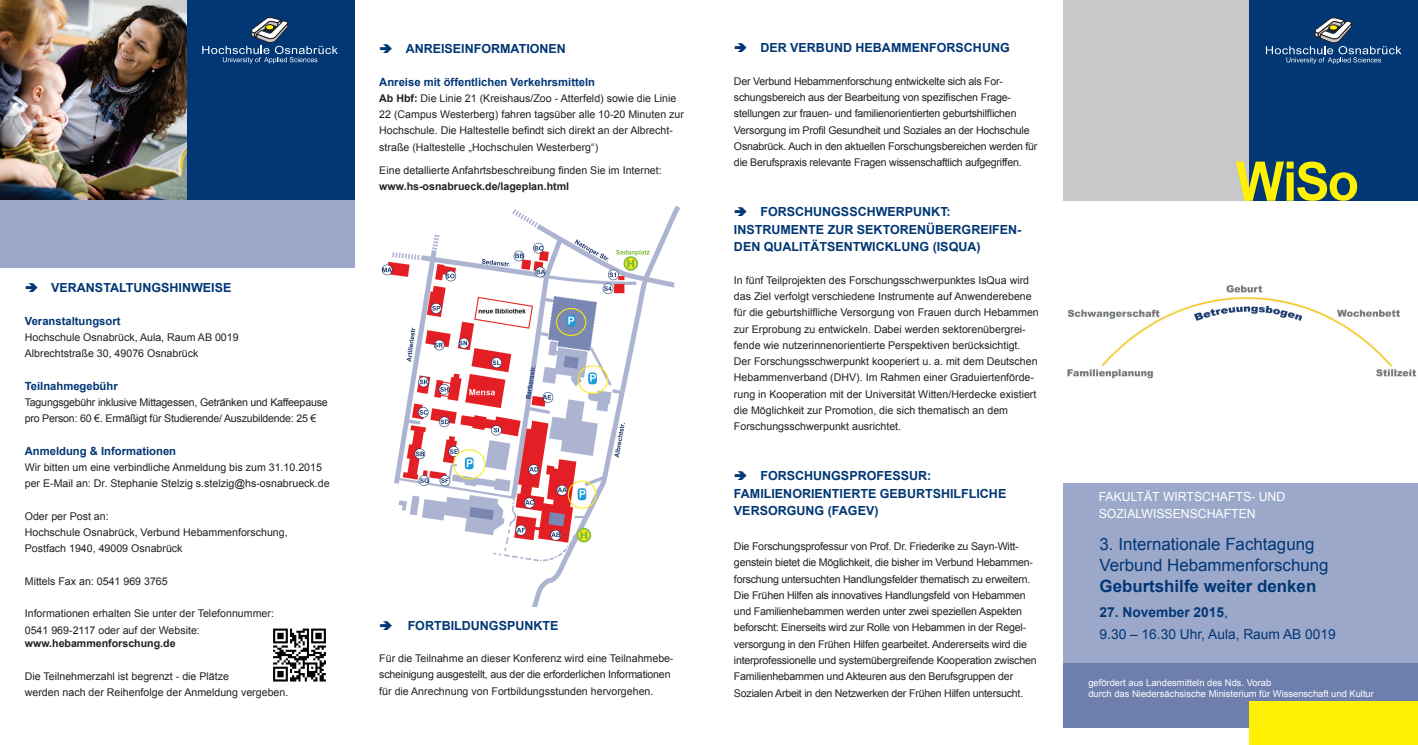
<style>
.page{position:relative;width:1418px;height:745px;background:#fff}
.page>*{position:absolute;margin:0;border:0;box-sizing:border-box;transform-origin:0 0}
.t1{font:16.88px/21.2px "Arial";color:#013775}
.t2{font:700 16.88px "Arial";color:#013775}
.t3{font:13.75px/21.2px "Arial";color:#013775}
.t4{font:700 12.5px/17.5px "Arial";color:#013775}
.t5{font:12.5px/17.5px "Arial";color:#fff}
.t6{font:700 11.25px "Arial";color:#013775}
.t7{font:10.62px/16.2px "Arial";color:#231f20}
.t8{font:10.62px/16.2px "Arial";letter-spacing:-.02em;color:#231f20}
.t9{font:700 10.62px "Arial";color:#231f20}
.t10{font:9.38px/11.2px "Arial";color:#fff}
.s1{font-weight:700}
</style>
<div class="page">
<img style="left:0;top:0;width:187px;height:201px">
<div style="left:1063px;top:656px;width:354px;height:70px;background:#6e7fad"></div>
<div style="left:1063px;top:0;width:354px;height:201px;background:#c7c8ca"></div>
<div style="left:1248px;top:0;width:169px;height:201px;background:#013775"></div>
<div style="left:1063px;top:482px;width:354px;height:180px;background:#9ca8c9"></div>
<div style="left:1248px;top:701px;width:169px;height:43px;background:#fff101"></div>
<svg style="left:1236px;top:161px;width:121px;height:40px"></svg>
<div style="left:187px;top:0;width:167px;height:201px;background:#013775"></div>
<div style="left:0;top:201px;width:354px;height:67px;background:#9ca8c9"></div>
<svg style="left:1265px;top:18px;width:136px;height:46px"></svg>
<svg style="left:202px;top:17px;width:136px;height:47px"></svg>
<img style="left:1067px;top:285px;width:350px;height:94px">
<img style="left:273px;top:628px;width:53px;height:54px">
<img style="left:381px;top:206px;width:299px;height:400px">
<p class="t4" style="left:51px;top:279px;width:182px">VERANSTALTUNGSHINWEISE</p>
<p class="t6" style="left:25px;top:313px;width:97px">Veranstaltungsort</p>
<p class="t7" style="left:25px;top:329px;width:215px">Hochschule Osnabrück, Aula, Raum AB 0019<br>Albrechtstraße 30, 49076 Osnabrück</p>
<p class="t6" style="left:25px;top:378px;width:94px">Teilnahmegebühr</p>
<p class="t8" style="left:25px;top:394px;width:304px">Tagungsgebühr inklusive Mittagessen, Getränken und Kaffeepause pro Person: 60 €. Ermäßigt für Studierende/ Auszubildende: 25 €</p>
<p class="t6" style="left:25px;top:443px;width:153px">Anmeldung &amp; Informationen</p>
<p class="t7" style="left:25px;top:459px;width:306px">Wir bitten um eine verbindliche Anmeldung bis zum 31.10.2015 per E-Mail an: Dr. Stephanie Stelzig s.stelzig@hs-osnabrueck.de</p>
<p class="t7" style="left:25px;top:507px;width:264px">Oder per Post an:<br>Hochschule Osnabrück, Verbund Hebammenforschung,<br>Postfach 1940, 49009 Osnabrück</p>
<p class="t7" style="left:25px;top:572px;width:144px">Mittels Fax an: 0541 969 3765</p>
<p class="t7" style="left:25px;top:605px;width:251px">Informationen erhalten Sie unter der Telefonnummer:<br>0541 969-2117 oder auf der Website:</p>
<p class="t9" style="left:25px;top:636px;width:152px">www.hebammenforschung.de</p>
<p class="t7" style="left:25px;top:667px;width:265px">Die Teilnehmerzahl ist begrenzt - die Plätze<br>werden nach der Reihenfolge der Anmeldung vergeben.</p>
<p class="t4" style="left:406px;top:40px;width:162px">ANREISEINFORMATIONEN</p>
<p class="t6" style="left:379px;top:74px;width:217px">Anreise mit öffentlichen Verkehrsmitteln</p>
<p class="t7" style="left:379px;top:90px;width:306px"><span class="s1">Ab Hbf:</span> Die Linie 21 (Kreishaus/Zoo - Atterfeld) sowie die Linie 22 (Campus Westerberg) fahren tagsüber alle 10-20 Minuten zur Hochschule. Die Haltestelle befindt sich direkt an der Albrecht&shy;straße (Haltestelle „Hochschulen Westerberg“)</p>
<p class="t7" style="left:379px;top:162px;width:284px">Eine detallierte Anfahrtsbeschreibung finden Sie im Internet:</p>
<p class="t9" style="left:379px;top:179px;width:191px">www.hs-osnabrueck.de/lageplan.html</p>
<p class="t4" style="left:407px;top:616px;width:152px">FORTBILDUNGSPUNKTE</p>
<p class="t7" style="left:379px;top:650px;width:295px">Für die Teilnahme an dieser Konferenz wird eine Teilnahmebe&shy;scheinigung ausgestellt, aus der die erforderlichen Informationen für die Anrechnung von Fortbildungsstunden hervorgehen.</p>
<p class="t4" style="left:760px;top:39px;width:251px">DER VERBUND HEBAMMENFORSCHUNG</p>
<p class="t8" style="left:734px;top:73px;width:305px">Der Verbund Hebammenforschung entwickelte sich als For&shy;schungsbereich aus der Bearbeitung von spezifischen Frage&shy;stellungen zur frauen- und familienorientierten geburtshilflichen Versorgung im Profil Gesundheit und Soziales an der Hochschule Osnabrück. Auch in den aktuellen Forschungsbereichen werden für die Berufspraxis relevante Fragen wissenschaftlich aufgegriffen.</p>
<p class="t4" style="left:734px;top:203px;width:289px;text-indent:26px">FORSCHUNGSSCHWERPUNKT:<br>INSTRUMENTE ZUR SEKTORENÜBERGREIFEN-<br>DEN QUALITÄTSENTWICKLUNG (ISQUA)</p>
<p class="t7" style="left:734px;top:272px;width:306px">In fünf Teilprojekten des Forschungsschwerpunktes IsQua wird das Ziel verfolgt verschiedene Instrumente auf Anwenderebene für die geburtshilfliche Versorgung von Frauen durch Hebammen zur Erprobung zu entwickeln. Dabei werden sektorenübergrei&shy;fende wie nutzerinnenorientierte Perspektiven berücksichtigt.<br>Der Forschungsschwerpunkt kooperiert u. a. mit dem Deutschen Hebammenverband (DHV). Im Rahmen einer Graduiertenförde&shy;rung in Kooperation mit der Universität Witten/Herdecke existiert die Möglichkeit zur Promotion, die sich thematisch an dem Forschungsschwerpunkt ausrichtet.</p>
<p class="t4" style="left:734px;top:467px;width:274px;text-indent:26px">FORSCHUNGSPROFESSUR:<br>FAMILIENORIENTIERTE GEBURTSHILFLICHE<br>VERSORGUNG (FAGEV)</p>
<p class="t8" style="left:734px;top:538px;width:304px">Die Forschungsprofessur von Prof. Dr. Friederike zu Sayn-Witt&shy;genstein bietet die Möglichkeit, die bisher im Verbund Hebammen&shy;forschung untersuchten Handlungsfelder thematisch zu erweitern.<br>Die Frühen Hilfen als innovatives Handlungsfeld von Hebammen und Familienhebammen werden unter zwei speziellen Aspekten beforscht: Einerseits wird zur Rolle von Hebammen in der Regel&shy;versorgung in den Frühen Hilfen gearbeitet. Andererseits wird die interprofessionelle und systemübergreifende Kooperation zwischen Familienhebammen und Akteuren aus den Berufsgruppen der Sozialen Arbeit in den Netzwerken der Frühen Hilfen untersucht.</p>
<p class="t5" style="left:1098px;top:487px;width:188px">FAKULTÄT WIRTSCHAFTS- UND<br>SOZIALWISSENSCHAFTEN</p>
<h1 class="t1" style="left:1099px;top:533px;width:230px">3. Internationale Fachtagung<br>Verbund Hebammenforschung</h1>
<h1 class="t2" style="left:1099px;top:574px;width:218px">Geburtshilfe weiter denken</h1>
<p class="t3" style="left:1099px;top:601px;width:238px"><span class="s1">27. November 2015</span>,<br>9.30 – 16.30 Uhr, Aula, Raum AB 0019</p>
<p class="t10" style="left:1088px;top:676px;width:287px">gefördert aus Landesmitteln des Nds. Vorab<br>durch das Niedersächsische Ministerium für Wissenschaft und Kultur</p>
</div>
